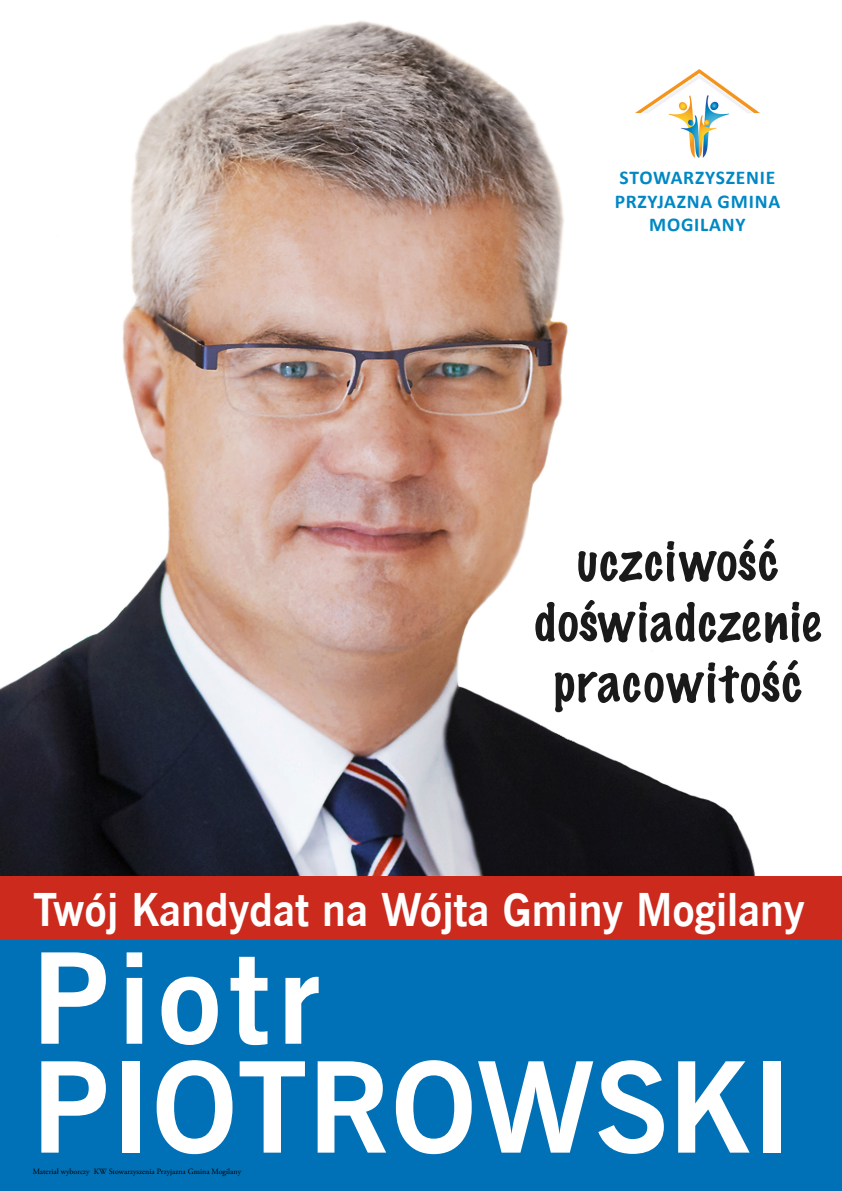
<style>
.page{position:relative;width:842px;height:1191px;background:#fff}
.page>*{position:absolute;margin:0;border:0;box-sizing:border-box;transform-origin:0 0}
.t1{font:700 125.6px/108.9px "News Goth EU";color:#fff}
.t2{font:100 50.5px/60.6px "Marker Felt";letter-spacing:.03em;color:#1a1a1a;text-align:center}
.t3{font:700 45px "News Goth EU";color:#fff;scale:.96 1}
.t4{font:700 19.6px/23.5px "Calibri";letter-spacing:.04em;color:#0088c4;text-align:center}
.t5{font:8px "Adobe Garamond Pro";color:#000}
</style>
<div class="page">
<img style="left:0;top:21px;width:760px;height:855px">
<img style="left:635px;top:70px;width:124px;height:87px">
<div style="left:0;top:939px;width:842px;height:252px;background:#0071b6"></div>
<div style="left:0;top:876px;width:842px;height:63px;background:#cb2a1d"></div>
<h3 class="t4" style="left:615px;top:165px;width:167px">STOWARZYSZENIE<br>PRZYJAZNA GMINA<br>MOGILANY</h3>
<h2 class="t2" style="left:534px;top:530px;width:288px">uczciwość doświadczenie pracowitość</h2>
<h3 class="t3" style="left:33px;top:881px;width:805px">Twój Kandydat na Wójta Gminy Mogilany</h3>
<h1 class="t1" style="left:31px;top:949px;width:763px">Piotr<br>PIOTROWSKI</h1>
<p class="t5" style="left:33px;top:1166px;width:210px">Materiał wyborczy KW Stowarzyszenia Przyjazna Gmina Mogilany</p>
</div>
